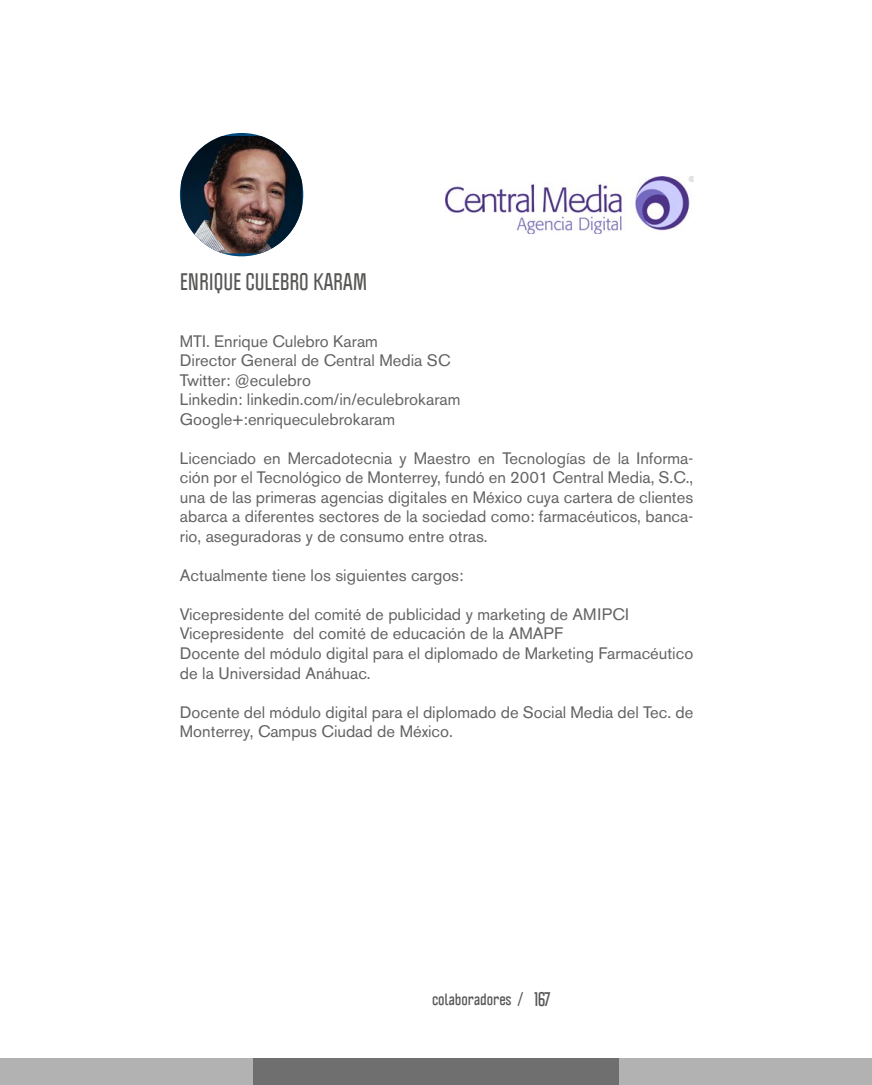
<style>
.page{position:relative;width:872px;height:1085px;background:#fff}
.page>*{position:absolute;margin:0;border:0;box-sizing:border-box;transform-origin:0 0}
.t1{font:700 21px "Politica";color:#575756}
.t2{font:16.5px/19.5px "Akzidenz Grotesk BE";color:#646363}
.t3{font:700 15px "Politica";color:#575756}
.s1{font-size:18px}
</style>
<div class="page">
<div style="left:0;top:1058px;width:872px;height:26px;background:#b3b2b2"></div>
<div style="left:253px;top:1058px;width:366px;height:26px;background:#706f6f"></div>
<img style="left:181px;top:136px;width:121px;height:117px">
<img style="left:446px;top:176px;width:247px;height:58px">
<p class="t1" style="left:180px;top:268px;width:189px">ENRIQUE CULEBRO KARAM</p>
<p class="t2" style="left:180px;top:331px;width:282px">MTI. Enrique Culebro Karam<br>Director General de Central Media SC<br>Twitter: @eculebro<br>Linkedin: linkedin.com/in/eculebrokaram<br>Google+:enriqueculebrokaram</p>
<p class="t2" style="left:180px;top:448px;width:515px;text-align:justify">Licenciado en Mercadotecnia y Maestro en Tecnologías de la Informa&shy;ción por el Tecnológico de Monterrey, fundó en 2001 Central Media, S.C., una de las primeras agencias digitales en México cuya cartera de clientes abarca a diferentes sectores de la sociedad como: farmacéuticos, banca&shy;rio, aseguradoras y de consumo entre otras.</p>
<p class="t2" style="left:180px;top:565px;width:285px">Actualmente tiene los siguientes cargos:</p>
<p class="t2" style="left:180px;top:604px;width:515px">Vicepresidente del comité de publicidad y marketing de AMIPCI Vicepresidente del comité de educación de la AMAPF<br>Docente del módulo digital para el diplomado de Marketing Farmacéutico de la Universidad Anáhuac.</p>
<p class="t2" style="left:180px;top:702px;width:515px">Docente del módulo digital para el diplomado de Social Media del Tec. de<br>Monterrey, Campus Ciudad de México.</p>
<p class="t3" style="left:432px;top:989px;width:120px">colaboradores / <span class="s1">167</span></p>
</div>
